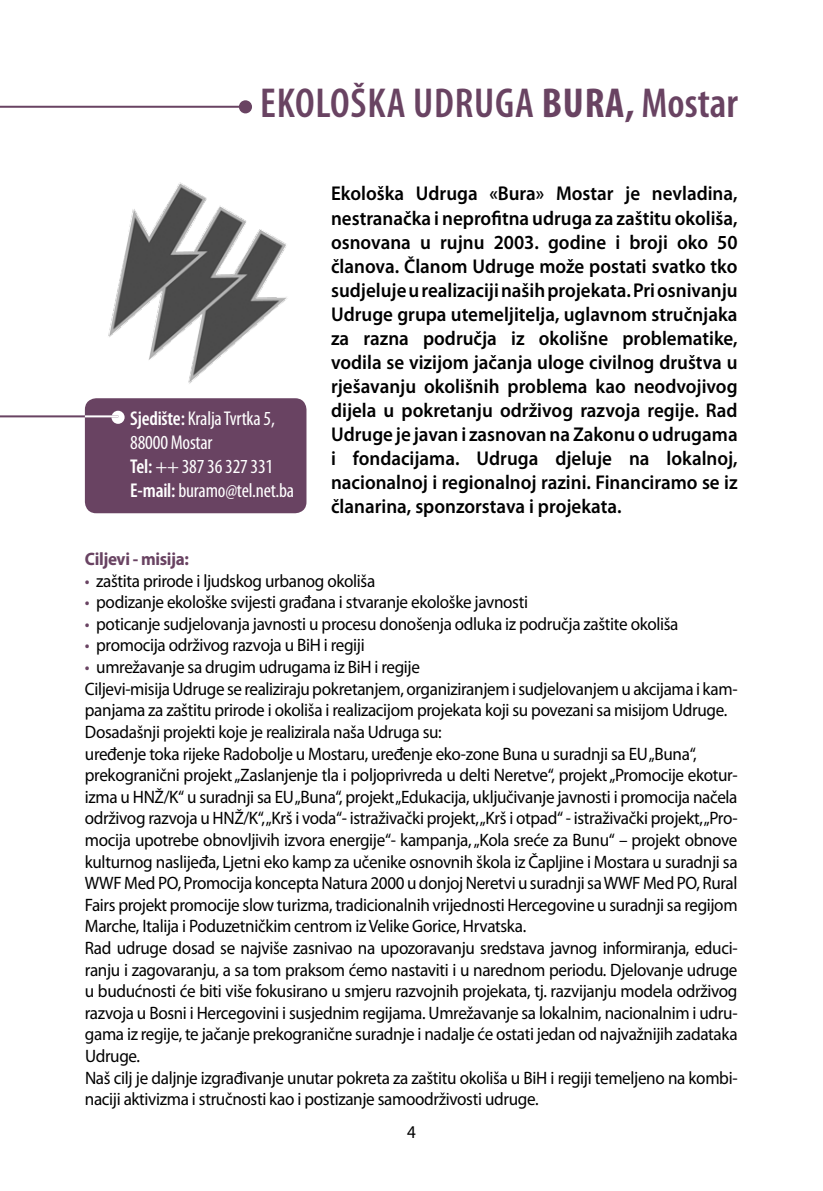
<style>
.page{position:relative;width:823px;height:1191px;background:#fff}
.page>*{position:absolute;margin:0;border:0;box-sizing:border-box;transform-origin:0 0}
.t1{font:600 condensed 42px "Myriad Pro";letter-spacing:.02em;color:#694362}
.t2{font:600 20px/24px "Myriad Pro";color:#000;text-align:justify;scale:.95 1}
.t3{font:condensed 20px/24px "Myriad Pro";letter-spacing:-.01em;color:#fff}
.t4{font:18px/21.6px "Myriad Pro";letter-spacing:-.02em;color:#000;scale:.95 1}
.t5{font:700 18px "Myriad Pro";letter-spacing:-.02em;color:#694362;scale:.95 1}
.s1{font-weight:700}
.s2{font-weight:600}
.s3{color:#694362}
</style>
<div class="page">
<div style="left:85px;top:398px;width:221px;height:115px;background:#694362;border-radius:11px"></div>
<svg style="left:111px;top:411px;width:13px;height:13px"></svg>
<hr style="left:0;top:415px;width:118px;height:2px;background:#694362">
<hr style="left:85px;top:415px;width:33px;height:2px;background:#fff">
<div style="left:239px;top:100px;width:13px;height:13px;background:#694362;border-radius:50%"></div>
<hr style="left:0;top:106px;width:245px;height:2px;background:#694362">
<img style="left:108px;top:182px;width:180px;height:202px">
<h1 class="t1" style="left:260px;top:77px;width:479px">Ekološka udruga <span class="s1">BURA,</span> Mostar</h1>
<p class="t3" style="left:130px;top:406px;width:165px"><span class="s2">Sjedište:</span> Kralja Tvrtka 5,<br>88000 Mostar<br><span class="s2">Tel:</span> ++ 387 36 327 331<br><span class="s2">E-mail:</span> buramo@tel.net.ba</p>
<p class="t2" style="left:331px;top:181px;width:429px">Ekološka Udruga «Bura» Mostar je nevladina, nestranačka i neprofitna udruga za zaštitu okoliša, osnovana u rujnu 2003. godine i broji oko 50 članova. Članom Udruge može postati svatko tko sudjeluje u realizaciji naših projekata. Pri osnivanju Udruge grupa utemeljitelja, uglavnom stručnjaka za razna područja iz okolišne problematike, vodila se vizijom jačanja uloge civilnog društva u rješavanju okolišnih problema kao neodvojivog dijela u pokretanju održivog razvoja regije. Rad Udruge je javan i zasnovan na Zakonu o udrugama i fondacijama. Udruga djeluje na lokalnoj, nacionalnoj i regionalnoj razini. Financiramo se iz članarina, sponzorstava i projekata.</p>
<p class="t5" style="left:85px;top:547px;width:111px">Ciljevi - misija:</p>
<p class="t4" style="left:85px;top:569px;width:307px"><span class="s3">•</span> zaštita prirode i ljudskog urbanog okoliša</p>
<p class="t4" style="left:85px;top:591px;width:467px"><span class="s3">•</span> podizanje ekološke svijesti građana i stvaranje ekološke javnosti</p>
<p class="t4" style="left:85px;top:613px;width:626px"><span class="s3">•</span> poticanje sudjelovanja javnosti u procesu donošenja odluka iz područja zaštite okoliša</p>
<p class="t4" style="left:85px;top:634px;width:296px"><span class="s3">•</span> promocija održivog razvoja u BiH i regiji</p>
<p class="t4" style="left:85px;top:656px;width:688px"><span class="s3">•</span> umrežavanje sa drugim udrugama iz BiH i regije<br>Ciljevi-misija Udruge se realiziraju pokretanjem, organiziranjem i sudjelovanjem u akcijama i kam&shy;panjama za zaštitu prirode i okoliša i realizacijom projekata koji su povezani sa misijom Udruge.<br>Dosadašnji projekti koje je realizirala naša Udruga su:<br>uređenje toka rijeke Radobolje u Mostaru, uređenje eko-zone Buna u suradnji sa EU„Buna“, prekogranični projekt„Zaslanjenje tla i poljoprivreda u delti Neretve“, projekt„Promocije ekotur&shy;izma u HNŽ/K“ u suradnji sa EU„Buna“, projekt„Edukacija, uključivanje javnosti i promocija načela održivog razvoja u HNŽ/K“,„Krš i voda“- istraživački projekt,„Krš i otpad“ - istraživački projekt,„Pro&shy;mocija upotrebe obnovljivih izvora energije“- kampanja,„Kola sreće za Bunu“ – projekt obnove kulturnog naslijeđa, Ljetni eko kamp za učenike osnovnih škola iz Čapljine i Mostara u suradnji sa WWF Med PO, Promocija koncepta Natura 2000 u donjoj Neretvi u suradnji saWWF Med PO, Rural Fairs projekt promocije slow turizma, tradicionalnih vrijednosti Hercegovine u suradnji sa regijom Marche, Italija i Poduzetničkim centrom iz Velike Gorice, Hrvatska.<br>Rad udruge dosad se najviše zasnivao na upozoravanju sredstava javnog informiranja, educi&shy;ranju i zagovaranju, a sa tom praksom ćemo nastaviti i u narednom periodu. Djelovanje udruge u budućnosti će biti više fokusirano u smjeru razvojnih projekata, tj. razvijanju modela održivog razvoja u Bosni i Hercegovini i susjednim regijama. Umrežavanje sa lokalnim, nacionalnim i udru&shy;gama iz regije, te jačanje prekogranične suradnje i nadalje će ostati jedan od najvažnijih zadataka Udruge.<br>Naš cilj je daljnje izgrađivanje unutar pokreta za zaštitu okoliša u BiH i regiji temeljeno na kombi&shy;naciji aktivizma i stručnosti kao i postizanje samoodrživosti udruge.</p>
</div>
